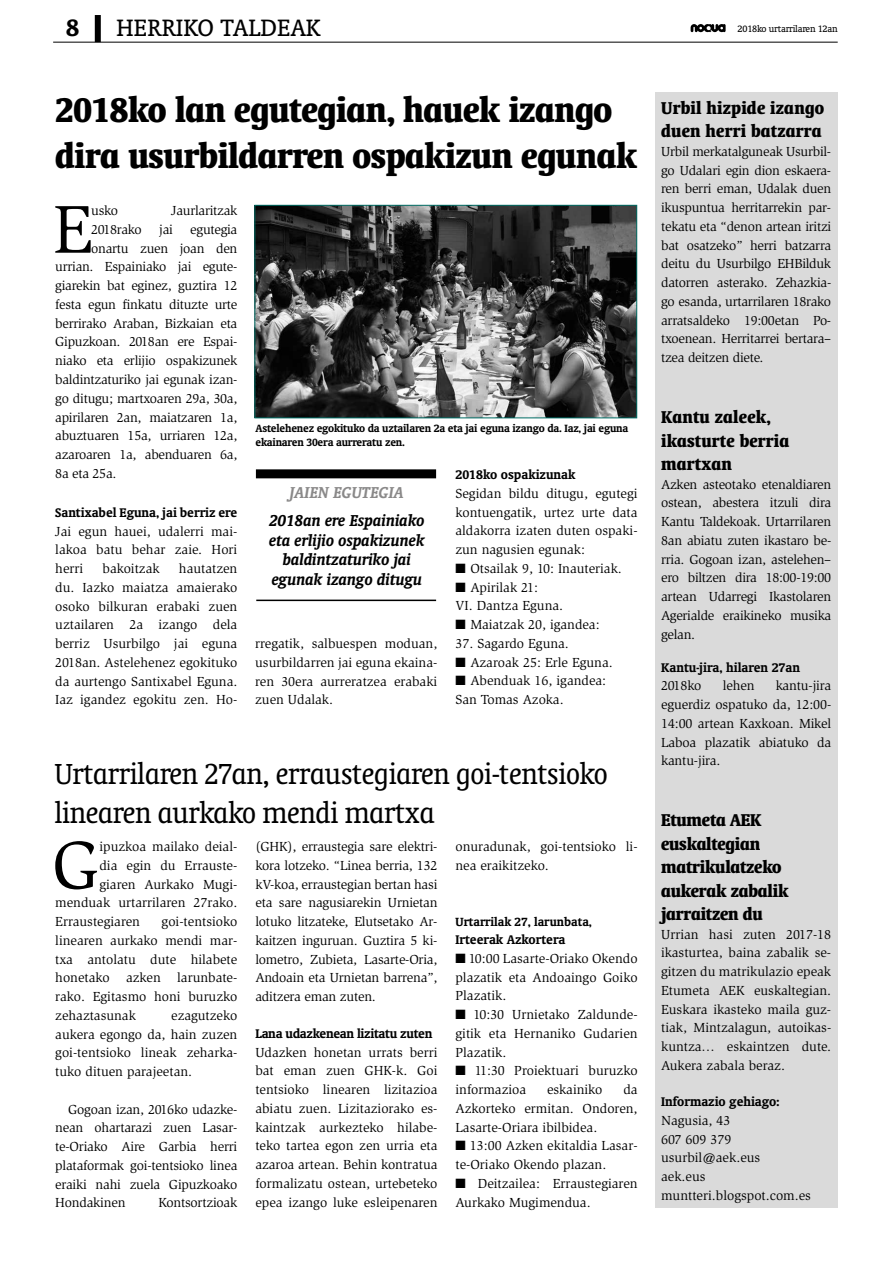
<style>
.page{position:relative;width:893px;height:1263px;background:#fff}
.page>*{position:absolute;margin:0;border:0;box-sizing:border-box;transform-origin:0 0}
.t1{font:69.45px "Slimbach";color:#000}
.t2{font:700 condensed 39px/46.5px "Oranda BT";letter-spacing:-.01em;color:#000}
.t3{font:condensed 33px/39px "Oranda BT";letter-spacing:-.01em;color:#000}
.t4{font:27px "Oranda BT";color:#000}
.t5{font:700 27px "Oranda BT";color:#000}
.t6{font:700 condensed 19.5px/23.4px "Oranda BT";letter-spacing:.01em;color:#000}
.t7{font:700 condensed 19.5px/23.4px "Oranda BT";letter-spacing:-.01em;color:#000}
.t8{font:italic 700 18px/19.5px "Oranda BT";color:#000;text-align:center}
.t9{font:italic 700 18px "Oranda BT";color:#8a8989}
.t10{font:700 14.25px "Oranda BT";color:#000}
.t11{font:700 14.25px "Oranda BT";letter-spacing:-.02em;color:#000}
.t12{font:13.5px/18.8px "Slimbach";color:#000;text-align:justify}
.t13{font:13.5px "Slimbach";letter-spacing:-.02em;color:#000}
.t14{font:700 13.5px "Oranda BT";color:#000}
.t15{font:13.5px "Slimbach";letter-spacing:-.04em;color:#000}
.t16{font:700 12px/14.4px "Oranda BT";letter-spacing:-.015em;color:#000}
.t17{font:10.5px "Oranda BT";letter-spacing:-.02em;color:#000}
</style>
<div class="page">
<svg style="left:691px;top:24px;width:35px;height:8px"></svg>
<hr style="left:53px;top:42px;width:785px;height:1px;background:#000">
<div style="left:95px;top:15px;width:6px;height:27px;background:#000"></div>
<img style="left:257px;top:207px;width:378px;height:209px">
<div style="left:255px;top:205px;width:382px;height:213px;border:1px solid #006d65"></div>
<div style="left:256px;top:469px;width:180px;height:9px;background:#000"></div>
<hr style="left:256px;top:600px;width:180px;height:1px;background:#000">
<div style="left:655px;top:92px;width:183px;height:1116px;background:#dadada"></div>
<h3 class="t4" style="left:117px;top:12px;width:206px">HERRIKO TALDEAK</h3>
<p class="t17" style="left:738px;top:23px;width:102px">2018ko urtarrilaren 12an</p>
<h3 class="t5" style="left:66px;top:12px;width:15px">8</h3>
<h3 class="t4" style="left:117px;top:12px;width:119px">PIL-PILEAN</h3>
<h2 class="t2" style="left:55px;top:86px;width:583px">2018ko lan egutegian, hauek izango dira usurbildarren ospakizun egunak</h2>
<h1 class="t1" style="left:53px;top:190px;width:41px">E</h1>
<p class="t12" style="left:91px;top:201px;width:28px">usko</p>
<p class="t13" style="left:171px;top:203px;width:68px">Jaurlaritzak</p>
<p class="t15" style="left:91px;top:222px;width:52px">2018rako</p>
<p class="t12" style="left:159px;top:220px;width:15px">jai</p>
<p class="t13" style="left:190px;top:222px;width:49px">egutegia</p>
<p class="t13" style="left:91px;top:240px;width:148px">onartu zuen joan den</p>
<p class="t13" style="left:55px;top:259px;width:184px">urrian. Espainiako jai egute-</p>
<p class="t13" style="left:55px;top:278px;width:184px">giarekin bat eginez, guztira 12</p>
<p class="t13" style="left:55px;top:297px;width:184px">festa egun finkatu dituzte urte</p>
<p class="t13" style="left:55px;top:315px;width:184px">berrirako Araban, Bizkaian eta</p>
<p class="t13" style="left:55px;top:334px;width:184px">Gipuzkoan. 2018an ere Espai-</p>
<p class="t13" style="left:55px;top:353px;width:184px">niako eta erlijio ospakizunek</p>
<p class="t13" style="left:55px;top:372px;width:184px">baldintzaturiko jai egunak izan-</p>
<p class="t13" style="left:55px;top:390px;width:184px">go ditugu; martxoaren 29a, 30a,</p>
<p class="t13" style="left:55px;top:409px;width:184px">apirilaren 2an, maiatzaren 1a,</p>
<p class="t13" style="left:55px;top:428px;width:184px">abuztuaren 15a, urriaren 12a,</p>
<p class="t13" style="left:55px;top:447px;width:184px">azaroaren 1a, abenduaren 6a,</p>
<p class="t12" style="left:55px;top:464px;width:63px">8a eta 25a.</p>
<p class="t10" style="left:55px;top:504px;width:184px">Santixabel Eguna, jai berriz ere</p>
<p class="t12" style="left:55px;top:522px;width:184px">Jai egun hauei, udalerri mai&shy;lakoa batu behar zaie. Hori herri</p>
<p class="t16" style="left:255px;top:420px;width:374px">Astelehenez egokituko da uztailaren 2a eta jai eguna izango da. Iaz, jai eguna ekainaren 30era aurreratu zen.</p>
<p class="t10" style="left:455px;top:466px;width:121px">2018ko ospakizunak</p>
<p class="t12" style="left:455px;top:484px;width:184px">Segidan bildu ditugu, egutegi kontuengatik, urtez urte data aldakorra izaten duten ospaki&shy;zun nagusien egunak:</p>
<p class="t12" style="left:455px;top:559px;width:168px">■ Otsailak 9, 10: Inauteriak.</p>
<p class="t12" style="left:455px;top:578px;width:109px">■ Apirilak 21:<br>VI. Dantza Eguna.</p>
<p class="t12" style="left:455px;top:615px;width:146px">■ Maiatzak 20, igandea:</p>
<p class="t12" style="left:455px;top:634px;width:115px">37. Sagardo Eguna.</p>
<p class="t12" style="left:455px;top:653px;width:159px">■ Azaroak 25: Erle Eguna.</p>
<p class="t12" style="left:455px;top:672px;width:152px">■ Abenduak 16, igandea:<br>San Tomas Azoka.</p>
<h3 class="t9" style="left:290px;top:481px;width:116px">JAIEN EGUTEGIA</h3>
<h3 class="t8" style="left:269px;top:510px;width:157px">2018an ere Espainiako eta erlijio ospakizunek baldintzaturiko jai egunak izango ditugu</h3>
<p class="t12" style="left:55px;top:559px;width:184px;text-indent:124px">hautatzen du. Iazko maiatza amaierako osoko bilkuran erabaki zuen uztailaren 2a izango dela berriz Usurbilgo jai eguna 2018an. Astelehenez egokituko da aurtengo Santixabel Eguna.<br>Iaz igandez egokitu zen. Ho-</p>
<p class="t12" style="left:102px;top:559px;width:59px">bakoitzak</p>
<p class="t12" style="left:255px;top:634px;width:184px">rregatik, salbuespen moduan, usurbildarren jai eguna ekaina&shy;ren 30era aurreratzea erabaki zuen Udalak.</p>
<h3 class="t3" style="left:55px;top:754px;width:554px">Urtarrilaren 27an, erraustegiaren goi-tentsioko linearen aurkako mendi martxa</h3>
<h1 class="t1" style="left:52px;top:826px;width:49px">G</h1>
<p class="t12" style="left:99px;top:837px;width:139px">ipuzkoa mailako deial-</p>
<p class="t12" style="left:99px;top:856px;width:139px">dia egin du Errauste-</p>
<p class="t12" style="left:99px;top:875px;width:139px">giaren Aurkako Mugi-</p>
<p class="t12" style="left:55px;top:893px;width:184px">menduak urtarrilaren 27rako.</p>
<p class="t12" style="left:55px;top:912px;width:86px">Erraustegiaren</p>
<p class="t12" style="left:55px;top:912px;width:184px;text-indent:106px">goi-tentsioko linearen aurkako mendi mar&shy;txa antolatu dute hilabete honetako azken larunbate&shy;rako. Egitasmo honi buruzko zehaztasunak</p>
<p class="t12" style="left:55px;top:1006px;width:184px;text-indent:116px">ezagutzeko aukera egongo da, hain zuzen goi-tentsioko lineak zeharka&shy;tuko dituen parajeetan.</p>
<p class="t12" style="left:55px;top:1100px;width:184px;text-indent:13px">Gogoan izan, 2016ko udazke&shy;nean ohartarazi zuen Lasar&shy;te-Oriako Aire Garbia herri plataformak goi-tentsioko linea eraiki nahi zuela Gipuzkoako Hondakinen</p>
<p class="t12" style="left:158px;top:1193px;width:81px">Kontsortzioak</p>
<p class="t12" style="left:255px;top:837px;width:184px">(GHK), erraustegia sare elektri&shy;kora lotzeko. “Linea berria, 132 kV-koa, erraustegian bertan hasi eta sare nagusiarekin Urnietan lotuko litzateke, Elutsetako Ar&shy;kaitzen inguruan. Guztira 5 ki&shy;lometro, Zubieta, Lasarte-Oria, Andoain eta Urnietan barrena”, aditzera eman zuten.</p>
<p class="t11" style="left:255px;top:1025px;width:178px">Lana udazkenean lizitatu zuten</p>
<p class="t12" style="left:255px;top:1043px;width:184px">Udazken honetan urrats berri bat eman zuen GHK-k. Goi tentsioko linearen lizitazioa abiatu zuen. Lizitaziorako es&shy;kaintzak aurkezteko hilabe&shy;teko tartea egon zen urria eta azaroa artean. Behin kontratua formalizatu ostean, urtebeteko epea izango luke esleipenaren</p>
<p class="t12" style="left:455px;top:837px;width:184px">onuradunak, goi-tentsioko li&shy;nea eraikitzeko.</p>
<p class="t14" style="left:455px;top:914px;width:138px">Urtarrilak 27, larunbata,</p>
<p class="t10" style="left:455px;top:931px;width:111px">Irteerak Azkortera</p>
<p class="t12" style="left:455px;top:949px;width:184px">■ 10:00 Lasarte-Oriako Okendo plazatik eta Andoaingo Goiko Plazatik.</p>
<p class="t12" style="left:455px;top:1005px;width:184px">■ 10:30 Urnietako Zaldunde&shy;gitik eta Hernaniko Gudarien Plazatik.</p>
<p class="t12" style="left:455px;top:1061px;width:184px">■ 11:30 Proiektuari buruzko informazioa</p>
<p class="t12" style="left:455px;top:1080px;width:184px;text-indent:168px">da Azkorteko ermitan. Ondoren, Lasarte-Oriara ibilbidea.</p>
<p class="t12" style="left:455px;top:1136px;width:184px">■ 13:00 Azken ekitaldia Lasar&shy;te-Oriako Okendo plazan.</p>
<p class="t12" style="left:455px;top:1174px;width:184px">■ Deitzailea: Erraustegiaren<br>Aurkako Mugimendua.</p>
<p class="t12" style="left:547px;top:1080px;width:57px">eskainiko</p>
<h3 class="t6" style="left:661px;top:96px;width:164px">Urbil hizpide izango duen herri batzarra</h3>
<p class="t12" style="left:661px;top:142px;width:172px">Urbil merkatalguneak Usurbil&shy;go Udalari egin dion eskaera&shy;ren berri eman, Udalak duen ikuspuntua herritarrekin par&shy;tekatu eta “denon artean iritzi bat osatzeko” herri batzarra deitu du Usurbilgo EHBilduk datorren asterako. Zehazkia&shy;go esanda, urtarrilaren 18rako arratsaldeko 19:00etan Po&shy;txoenean. Herritarrei bertara– tzea deitzen diete.</p>
<h3 class="t6" style="left:661px;top:405px;width:130px">Kantu zaleek, ikasturte berria martxan</h3>
<p class="t12" style="left:661px;top:475px;width:172px">Azken asteotako etenaldiaren ostean, abestera itzuli dira Kantu Taldekoak. Urtarrilaren 8an abiatu zuten ikastaro be&shy;rria. Gogoan izan, astelehen– ero biltzen dira 18:00-19:00 artean Udarregi Ikastolaren Agerialde eraikineko musika gelan.</p>
<p class="t10" style="left:661px;top:659px;width:140px">Kantu-jira, hilaren 27an</p>
<p class="t12" style="left:661px;top:677px;width:42px">2018ko</p>
<p class="t12" style="left:723px;top:677px;width:33px">lehen</p>
<p class="t12" style="left:661px;top:677px;width:172px;text-indent:115px">kantu-jira eguerdiz ospatuko da, 12:00- 14:00 artean Kaxkoan. Mikel Laboa plazatik abiatuko da kantu-jira.</p>
<h3 class="t7" style="left:661px;top:808px;width:129px">Etumeta AEK euskaltegian matrikulatzeko aukerak zabalik jarraitzen du</h3>
<p class="t12" style="left:661px;top:925px;width:172px">Urrian hasi zuten 2017-18 ikasturtea, baina zabalik se&shy;gitzen du matrikulazio epeak Etumeta AEK euskaltegian.<br>Euskara ikasteko maila guz&shy;tiak, Mintzalagun, autoikas&shy;kuntza… eskaintzen dute.<br>Aukera zabala beraz.</p>
<p class="t10" style="left:661px;top:1093px;width:120px">Informazio gehiago:</p>
<p class="t12" style="left:661px;top:1111px;width:151px;text-align:left">Nagusia, 43<br>607 609 379 usurbil@aek.eus<br>aek.eus muntteri.blogspot.com.es</p>
</div>
